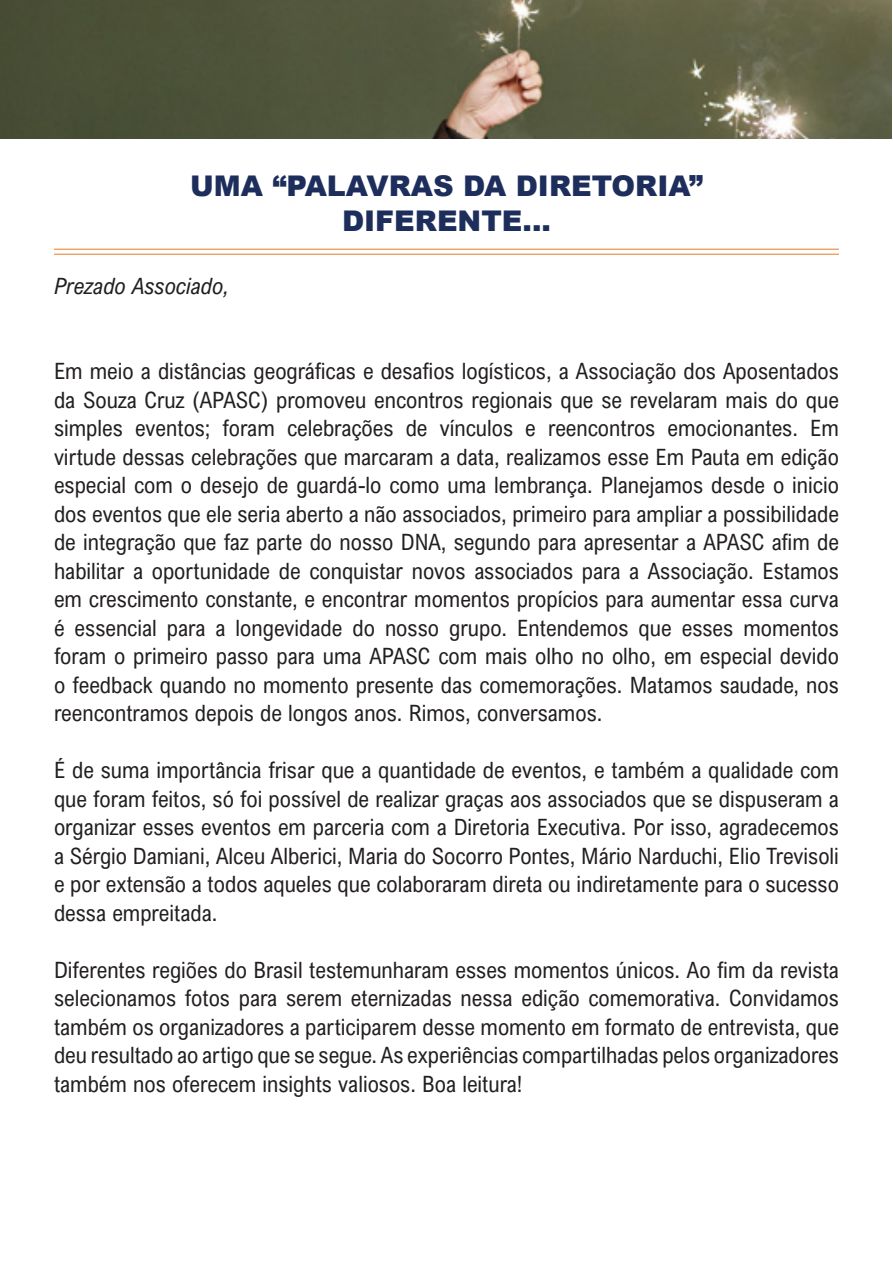
<style>
.page{position:relative;width:893px;height:1263px;background:#fff}
.page>*{position:absolute;margin:0;border:0;box-sizing:border-box;transform-origin:0 0}
.t1{font:900 28.5px/34.2px "Arial";color:#1d2e5c;text-align:center}
.t2{font:22.5px/28.5px "Arial Nova Cond";color:#231f20;text-align:justify}
.t3{font:italic 22.5px "Arial Nova Cond";color:#231f20}
</style>
<div class="page">
<hr style="left:54px;top:249px;width:785px;height:1px;background:#ea7924">
<hr style="left:54px;top:254px;width:785px;height:1px;background:#ea7924">
<img style="left:0;top:0;width:892px;height:139px">
<p class="t1" style="left:190px;top:168px;width:514px">UMA “PALAVRAS DA DIRETORIA”<br>DIFERENTE...</p>
<p class="t3" style="left:54px;top:272px;width:176px">Prezado Associado,</p>
<p class="t2" style="left:54px;top:356px;width:786px">Em meio a distâncias geográficas e desafios logísticos, a Associação dos Aposentados da Souza Cruz (APASC) promoveu encontros regionais que se revelaram mais do que simples eventos; foram celebrações de vínculos e reencontros emocionantes. Em virtude dessas celebrações que marcaram a data, realizamos esse Em Pauta em edição especial com o desejo de guardá-lo como uma lembrança. Planejamos desde o inicio dos eventos que ele seria aberto a não associados, primeiro para ampliar a possibilidade de integração que faz parte do nosso DNA, segundo para apresentar a APASC afim de habilitar a oportunidade de conquistar novos associados para a Associação. Estamos em crescimento constante, e encontrar momentos propícios para aumentar essa curva é essencial para a longevidade do nosso grupo. Entendemos que esses momentos foram o primeiro passo para uma APASC com mais olho no olho, em especial devido o feedback quando no momento presente das comemorações. Matamos saudade, nos reencontramos depois de longos anos. Rimos, conversamos.</p>
<p class="t2" style="left:54px;top:755px;width:786px">É de suma importância frisar que a quantidade de eventos, e também a qualidade com que foram feitos, só foi possível de realizar graças aos associados que se dispuseram a organizar esses eventos em parceria com a Diretoria Executiva. Por isso, agradecemos a Sérgio Damiani, Alceu Alberici, Maria do Socorro Pontes, Mário Narduchi, Elio Trevisoli e por extensão a todos aqueles que colaboraram direta ou indiretamente para o sucesso dessa empreitada.</p>
<p class="t2" style="left:54px;top:955px;width:786px">Diferentes regiões do Brasil testemunharam esses momentos únicos. Ao fim da revista selecionamos fotos para serem eternizadas nessa edição comemorativa. Convidamos também os organizadores a participarem desse momento em formato de entrevista, que deu resultado ao artigo que se segue. As experiências compartilhadas pelos organizadores também nos oferecem insights valiosos. Boa leitura!</p>
</div>
